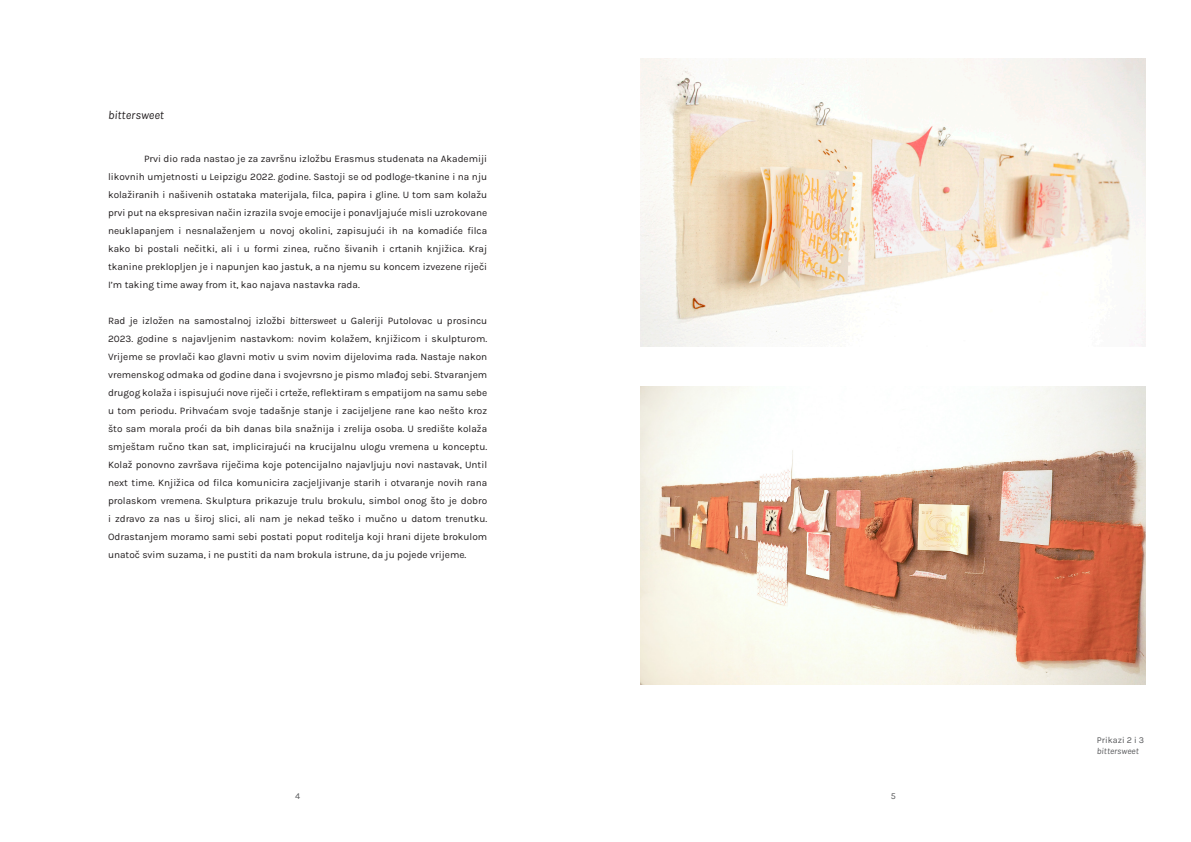
<style>
.page{position:relative;width:1191px;height:842px;background:#fff}
.page>*{position:absolute;margin:0;border:0;box-sizing:border-box;transform-origin:0 0}
.t1{font:italic 12px "Karla";color:#231f20}
.Paragraph{font:10px/18px "Karla";color:#231f20;text-align:justify}
.t2{font:9px "Karla";color:#57585a}
.t3{font:italic 9px "Karla";color:#57585a}
.s1{font-style:italic}
</style>
<div class="page">
<img style="left:640px;top:59px;width:506px;height:288px">
<img style="left:640px;top:386px;width:506px;height:298px">
<p class="t1" style="left:108px;top:107px;width:57px">bittersweet</p>
<p class="Paragraph" style="left:108px;top:150px;width:381px;text-indent:36px">Prvi dio rada nastao je za završnu izložbu Erasmus studenata na Akademiji likovnih umjetnosti u Leipzigu 2022. godine. Sastoji se od podloge-tkanine i na nju kolažiranih i našivenih ostataka materijala, filca, papira i gline. U tom sam kolažu prvi put na ekspresivan način izrazila svoje emocije i ponavljajuće misli uzrokovane neuklapanjem i nesnalaženjem u novoj okolini, zapisujući ih na komadiće filca kako bi postali nečitki, ali i u formi zinea, ručno šivanih i crtanih knjižica. Kraj tkanine preklopljen je i napunjen kao jastuk, a na njemu su koncem izvezene riječi I’m taking time away from it, kao najava nastavka rada.</p>
<p class="Paragraph" style="left:108px;top:312px;width:381px">Rad je izložen na samostalnoj izložbi <span class="s1">bittersweet</span> u Galeriji Putolovac u prosincu 2023. godine s najavljenim nastavkom: novim kolažem, knjižicom i skulpturom.<br>Vrijeme se provlači kao glavni motiv u svim novim dijelovima rada. Nastaje nakon vremenskog odmaka od godine dana i svojevrsno je pismo mlađoj sebi. Stvaranjem drugog kolaža i ispisujući nove riječi i crteže, reflektiram s empatijom na samu sebe u tom periodu. Prihvaćam svoje tadašnje stanje i zacijeljene rane kao nešto kroz što sam morala proći da bih danas bila snažnija i zrelija osoba. U središte kolaža smještam ručno tkan sat, implicirajući na krucijalnu ulogu vremena u konceptu.<br>Kolaž ponovno završava riječima koje potencijalno najavljuju novi nastavak, Until next time. Knjižica od filca komunicira zacjeljivanje starih i otvaranje novih rana prolaskom vremena. Skulptura prikazuje trulu brokulu, simbol onog što je dobro i zdravo za nas u široj slici, ali nam je nekad teško i mučno u datom trenutku.<br>Odrastanjem moramo sami sebi postati poput roditelja koji hrani dijete brokulom unatoč svim suzama, i ne pustiti da nam brokula istrune, da ju pojede vrijeme.</p>
<p class="t2" style="left:295px;top:790px;width:7px">4</p>
<p class="t2" style="left:890px;top:790px;width:7px">5</p>
<p class="t2" style="left:1096px;top:734px;width:49px">Prikazi 2 i 3</p>
<p class="t3" style="left:1096px;top:745px;width:43px">bittersweet</p>
</div>
